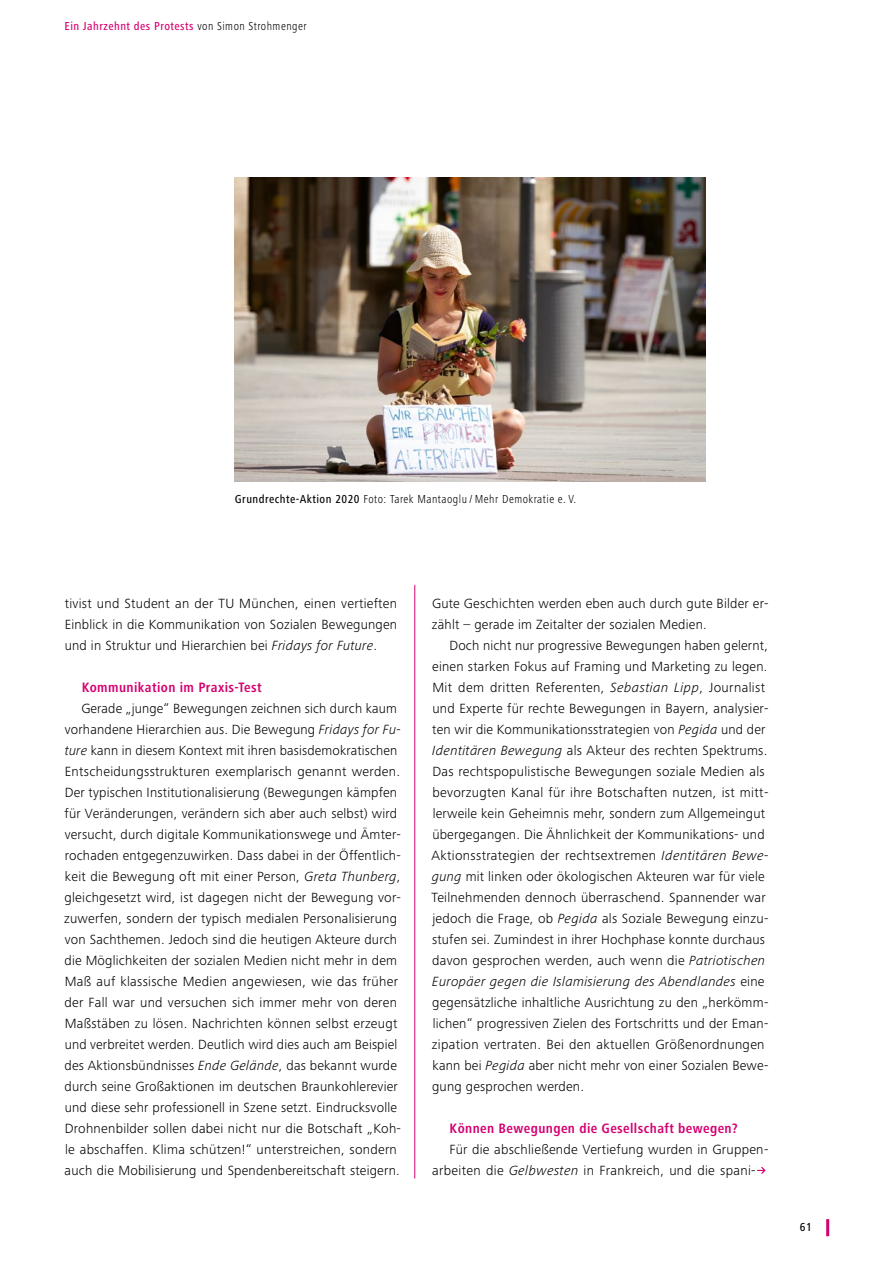
<style>
.page{position:relative;width:893px;height:1263px;background:#fff}
.page>*{position:absolute;margin:0;border:0;box-sizing:border-box;transform-origin:0 0}
.t1{font:700 condensed 14.1px "Frutiger Next LTW1 G";letter-spacing:.03em;color:#d50070}
.t2{font:300 13.8px/21px "Frutiger Next LTW1 G";letter-spacing:.015em;color:#000}
.t3{font:300 condensed 12px "Frutiger Next LTW1 G";letter-spacing:.04em;color:#000}
.t4{font:500 condensed 12px "Frutiger Next LTW1 G";letter-spacing:.04em;color:#d50070}
.t5{font:500 condensed 12px "Frutiger Next LTW1 G";color:#000}
.s1{font-weight:300;color:#000}
.s2{font-weight:500}
.s3{font-style:italic}
</style>
<div class="page">
<hr style="left:826px;top:1219px;width:3px;height:17px;background:#d50070">
<hr style="left:414px;top:585px;width:1px;height:593px;background:#d50070">
<svg style="left:757px;top:1167px;width:8px;height:7px"></svg>
<img style="left:235px;top:177px;width:470px;height:305px">
<p class="t4" style="left:65px;top:19px;width:244px">Ein Jahrzehnt des Protests <span class="s1">von Simon Strohmenger</span></p>
<p class="t3" style="left:235px;top:492px;width:343px"><span class="s2">Grundrechte-Aktion 2020</span> Foto: Tarek Mantaoglu / Mehr Demokratie e. V.</p>
<p class="t2" style="left:65px;top:592px;width:334px;text-align:justify">tivist und Student an der TU München, einen vertieften Einblick in die Kommunikation von Sozialen Bewegungen und in Struktur und Hierarchien bei <span class="s3">Fridays for Future</span>.</p>
<p class="t1" style="left:82px;top:679px;width:181px">Kommunikation im Praxis-Test</p>
<p class="t2" style="left:64px;top:697px;width:338px;text-indent:17px">Gerade „junge“ Bewegungen zeichnen sich durch kaum vorhandene Hierarchien aus. Die Bewegung <span class="s3">Fridays for Fu&shy;ture</span> kann in diesem Kontext mit ihren basisdemokratischen Entscheidungsstrukturen exemplarisch genannt werden.<br>Der typischen Institutionalisierung (Bewegungen kämpfen für Veränderungen, verändern sich aber auch selbst) wird versucht, durch digitale Kommunikationswege und Ämter&shy;rochaden entgegenzuwirken. Dass dabei in der Öffentlich&shy;keit die Bewegung oft mit einer Person, <span class="s3">Greta Thunberg</span>, gleichgesetzt wird, ist dagegen nicht der Bewegung vor&shy;zuwerfen, sondern der typisch medialen Personalisierung von Sachthemen. Jedoch sind die heutigen Akteure durch die Möglichkeiten der sozialen Medien nicht mehr in dem Maß auf klassische Medien angewiesen, wie das früher der Fall war und versuchen sich immer mehr von deren Maßstäben zu lösen. Nachrichten können selbst erzeugt und verbreitet werden. Deutlich wird dies auch am Beispiel des Aktionsbündnisses <span class="s3">Ende Gelände</span>, das bekannt wurde durch seine Großaktionen im deutschen Braunkohlerevier und diese sehr professionell in Szene setzt. Eindrucksvolle Drohnenbilder sollen dabei nicht nur die Botschaft „Koh&shy;le abschaffen. Klima schützen!“ unterstreichen, sondern auch die Mobilisierung und Spendenbereitschaft steigern.</p>
<p class="t2" style="left:432px;top:592px;width:338px">Gute Geschichten werden eben auch durch gute Bilder er&shy;zählt – gerade im Zeitalter der sozialen Medien.</p>
<p class="t2" style="left:431px;top:634px;width:338px;text-indent:18px">Doch nicht nur progressive Bewegungen haben gelernt, einen starken Fokus auf Framing und Marketing zu legen.<br>Mit dem dritten Referenten, <span class="s3">Sebastian Lipp</span>, Journalist und Experte für rechte Bewegungen in Bayern, analysier&shy;ten wir die Kommunikationsstrategien von <span class="s3">Pegida</span> und der <span class="s3">Identitären Bewegung</span> als Akteur des rechten Spektrums.<br>Das rechtspopulistische Bewegungen soziale Medien als bevorzugten Kanal für ihre Botschaften nutzen, ist mitt&shy;lerweile kein Geheimnis mehr, sondern zum Allgemeingut übergegangen. Die Ähnlichkeit der Kommunikations- und Aktionsstrategien der rechtsextremen <span class="s3">Identitären Bewe&shy;gung</span> mit linken oder ökologischen Akteuren war für viele Teilnehmenden dennoch überraschend. Spannender war jedoch die Frage, ob <span class="s3">Pegida</span> als Soziale Bewegung einzu&shy;stufen sei. Zumindest in ihrer Hochphase konnte durchaus davon gesprochen werden, auch wenn die <span class="s3">Patriotischen Europäer gegen die Islamisierung des Abendlandes</span> eine gegensätzliche inhaltliche Ausrichtung zu den „herkömm&shy;lichen“ progressiven Zielen des Fortschritts und der Eman&shy;zipation vertraten. Bei den aktuellen Größenordnungen kann bei <span class="s3">Pegida</span> aber nicht mehr von einer Sozialen Bewe&shy;gung gesprochen werden.</p>
<p class="t1" style="left:449px;top:1120px;width:290px">Können Bewegungen die Gesellschaft bewegen?</p>
<p class="t2" style="left:432px;top:1138px;width:338px;text-indent:17px">Für die abschließende Vertiefung wurden in Gruppen&shy;arbeiten die <span class="s3">Gelbwesten</span> in Frankreich, und die spani-</p>
<p class="t5" style="left:800px;top:1220px;width:13px">61</p>
</div>
